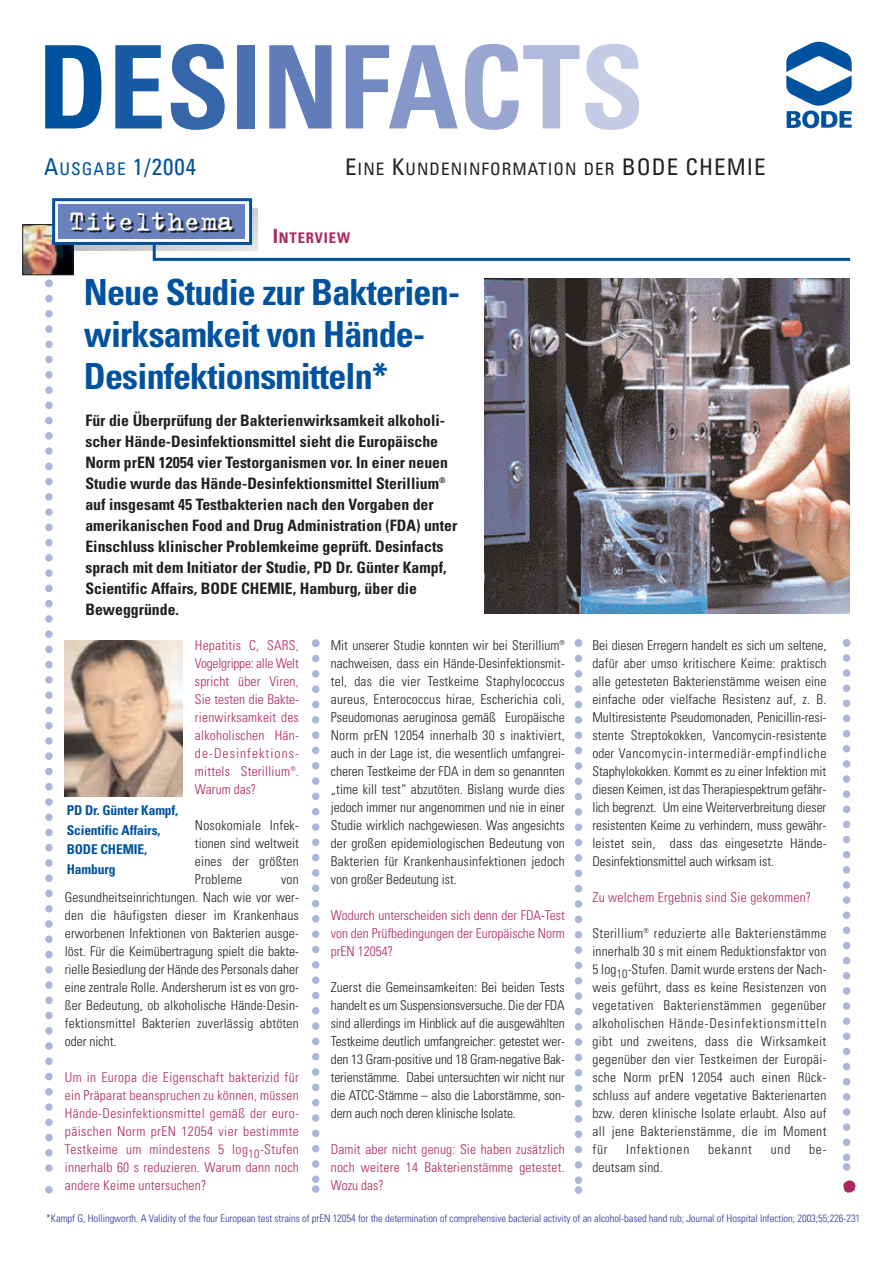
<style>
.page{position:relative;width:893px;height:1263px;background:#fff}
.page>*{position:absolute;margin:0;border:0;box-sizing:border-box;transform-origin:0 0}
.t1{font:700 condensed 115.35px "Univers";color:#00529f}
.t2{font:55.8px "Trixie";color:#ad275f}
.t3{font:700 condensed 36px/42px "Univers";letter-spacing:-.02em;color:#00529f}
.t4{font:30px "Trixie";color:#231f1f}
.t5{font:condensed 23.25px "Univers";color:#00529f}
.t6{font:condensed 17.1px "Univers";letter-spacing:.06em;color:#231f1f}
.t7{font:700 condensed 15.75px/21px "Univers";color:#231f1f}
.t8{font:300 condensed 13.5px/18px "Univers";letter-spacing:.015em;color:#231f1f;text-align:justify}
.t9{font:300 condensed 13.5px/18px "Univers";letter-spacing:.02em;color:#ad275f;text-align:justify}
.t10{font:700 condensed 13.5px/19.5px "Univers";letter-spacing:-.01em;color:#00529f}
.t11{font:300 condensed 13.5px "Univers";letter-spacing:.06em;color:#231f1f}
.t12{font:300 condensed 10.5px "Univers";letter-spacing:-.005em;color:#2d3490}
.s1{color:#165ba4}
.s2{color:#3566aa}
.s3{color:#4c70b2}
.s4{color:#607cb9}
.s5{color:#7389c1}
.s6{color:#8698c9}
.s7{color:#9ba7d3}
.s8{color:#afbadc}
.s9{color:#c4cbe5}
.s10{font-size:17.4px}
.s11{font-size:22.8px}
</style>
<div class="page">
<svg style="left:312px;top:639px;width:7px;height:554px"></svg>
<svg style="left:574px;top:639px;width:8px;height:555px"></svg>
<svg style="left:73px;top:208px;width:185px;height:43px"></svg>
<img style="left:24px;top:226px;width:47px;height:47px">
<div style="left:22px;top:224px;width:51px;height:51px;border:1px solid #231f1f"></div>
<svg style="left:56px;top:204px;width:192px;height:37px"></svg>
<div style="left:52px;top:198px;width:200px;height:47px;border:3px solid #00529f"></div>
<div style="left:58px;top:205px;width:187px;height:34px;background:#6981bd"></div>
<hr style="left:153px;top:242px;width:3px;height:19px;background:#00529f">
<svg style="left:842px;top:639px;width:8px;height:532px"></svg>
<img style="left:786px;top:41px;width:66px;height:88px">
<svg style="left:45px;top:280px;width:8px;height:913px"></svg>
<hr style="left:154px;top:258px;width:696px;height:3px;background:#00529f">
<img style="left:64px;top:641px;width:119px;height:155px">
<img style="left:485px;top:278px;width:364px;height:336px">
<h1 class="t1" style="left:38px;top:45px;width:608px">D<span class="s1">E</span><span class="s2">S</span><span class="s3">I</span><span class="s4">N</span><span class="s5">F</span><span class="s6">A</span><span class="s7">C</span><span class="s8">T</span><span class="s9">S</span></h1>
<h3 class="t5" style="left:44px;top:158px;width:153px">A<span class="s10">USGABE</span> 1/2004</h3>
<h3 class="t4" style="left:71px;top:204px;width:281px">Titelthema <sub>I</sub><sub>NTERVIEW</sub></h3>
<p class="t6" style="left:345px;top:163px;width:422px"><span class="s11">E</span>INE <span class="s11">K</span>UNDENINFORMATION DER <span class="s11">BODE CHEMIE</span></p>
<h3 class="t3" style="left:84px;top:274px;width:377px">Neue Studie zur Bakterien&shy;wirksamkeit von Hände-<br>Desinfektionsmitteln*</h3>
<p class="t7" style="left:85px;top:412px;width:373px">Für die Überprüfung der Bakterienwirksamkeit alkoholi&shy;scher Hände-Desinfektionsmittel sieht die Europäische Norm prEN 12054 vier Testorganismen vor. In einer neuen Studie wurde das Hände-Desinfektionsmittel Sterillium<sup>® </sup>auf insgesamt 45 Testbakterien nach den Vorgaben der amerikanischen Food and Drug Administration (FDA) unter Einschluss klinischer Problemkeime geprüft. Desinfacts sprach mit dem Initiator der Studie, PD Dr. Günter Kampf, Scientific Affairs, BODE CHEMIE, Hamburg, über die Beweggründe.</p>
<p class="t9" style="left:195px;top:638px;width:105px">Hepatitis C, SARS, Vogelgrippe: alle Welt spricht über Viren, Sie testen die Bakte&shy;rienwirksamkeit des alkoholischen Hän&shy;de-Desinfektions&shy;mittels Sterillium<sup>®</sup>.<br>Warum das?</p>
<p class="t8" style="left:195px;top:818px;width:105px">Nosokomiale Infek&shy;tionen sind weltweit eines der größten Probleme</p>
<p class="t10" style="left:67px;top:802px;width:113px">PD Dr. Günter Kampf,<br>Scientific Affairs,<br>BODE CHEMIE,<br>Hamburg</p>
<p class="t8" style="left:65px;top:872px;width:235px;text-indent:216px">von Gesundheitseinrichtungen. Nach wie vor wer&shy;den die häufigsten dieser im Krankenhaus erworbenen Infektionen von Bakterien ausge&shy;löst. Für die Keimübertragung spielt die bakte&shy;rielle Besiedlung der Hände des Personals daher eine zentrale Rolle. Andersherum ist es von gro&shy;ßer Bedeutung, ob alkoholische Hände-Desin&shy;fektionsmittel Bakterien zuverlässig abtöten oder nicht.</p>
<p class="t9" style="left:65px;top:1070px;width:235px">Um in Europa die Eigenschaft bakterizid für ein Präparat beanspruchen zu können, müssen Hände-Desinfektionsmittel gemäß der euro&shy;päischen Norm prEN 12054 vier bestimmte Testkeime um mindestens 5 log<sub>10</sub>-Stufen innerhalb 60 s reduzieren. Warum dann noch andere Keime untersuchen?</p>
<p class="t8" style="left:331px;top:638px;width:235px">Mit unserer Studie konnten wir bei Sterillium<sup>® </sup>nachweisen, dass ein Hände-Desinfektionsmit&shy;tel, das die vier Testkeime Staphylococcus aureus, Enterococcus hirae, Escherichia coli, Pseudomonas aeruginosa gemäß Europäische Norm prEN 12054 innerhalb 30 s inaktiviert, auch in der Lage ist, die wesentlich umfangrei&shy;cheren Testkeime der FDA in dem so genannten „time kill test“ abzutöten. Bislang wurde dies jedoch immer nur angenommen und nie in einer Studie wirklich nachgewiesen. Was angesichts der großen epidemiologischen Bedeutung von Bakterien für Krankenhausinfektionen jedoch von großer Bedeutung ist.</p>
<p class="t9" style="left:331px;top:908px;width:235px">Wodurch unterscheiden sich denn der FDA-Test von den Prüfbedingungen der Europäische Norm prEN 12054?</p>
<p class="t8" style="left:331px;top:980px;width:235px">Zuerst die Gemeinsamkeiten: Bei beiden Tests handelt es um Suspensionsversuche. Die der FDA sind allerdings im Hinblick auf die ausgewählten Testkeime deutlich umfangreicher: getestet wer&shy;den 13 Gram-positive und 18 Gram-negative Bak&shy;terienstämme. Dabei untersuchten wir nicht nur die ATCC-Stämme – also die Laborstämme, son&shy;dern auch noch deren klinische Isolate.</p>
<p class="t9" style="left:331px;top:1142px;width:235px">Damit aber nicht genug: Sie haben zusätzlich noch weitere 14 Bakterienstämme getestet.<br>Wozu das?</p>
<p class="t8" style="left:592px;top:638px;width:235px">Bei diesen Erregern handelt es sich um seltene, dafür aber umso kritischere Keime: praktisch alle getesteten Bakterienstämme weisen eine einfache oder vielfache Resistenz auf, z. B.<br>Multiresistente Pseudomonaden, Penicillin-resi&shy;stente Streptokokken, Vancomycin-resistente oder Vancomycin-intermediär-empfindliche Staphylokokken. Kommt es zu einer Infektion mit diesen Keimen, ist das Therapiespektrum gefähr&shy;lich begrenzt. Um eine Weiterverbreitung dieser resistenten Keime zu verhindern, muss gewähr&shy;leistet sein, dass das eingesetzte Hände-Desinfektionsmittel auch wirksam ist.</p>
<p class="t9" style="left:592px;top:890px;width:220px">Zu welchem Ergebnis sind Sie gekommen?</p>
<p class="t8" style="left:592px;top:926px;width:235px">Sterillium<sup>®</sup> reduzierte alle Bakterienstämme innerhalb 30 s mit einem Reduktionsfaktor von 5 log<sub>10</sub>-Stufen. Damit wurde erstens der Nach&shy;weis geführt, dass es keine Resistenzen von vegetativen Bakterienstämmen gegenüber alkoholischen Hände-Desinfektionsmitteln gibt und zweitens, dass die Wirksamkeit gegenüber den vier Testkeimen der Europäi&shy;sche Norm prEN 12054 auch einen Rück&shy;schluss auf andere vegetative Bakterienarten bzw. deren klinische Isolate erlaubt. Also auf all jene Bakterienstämme, die im Moment für</p>
<p class="t11" style="left:626px;top:1144px;width:65px">Infektionen</p>
<p class="t11" style="left:708px;top:1144px;width:45px">bekannt</p>
<p class="t8" style="left:770px;top:1142px;width:21px">und</p>
<p class="t8" style="left:809px;top:1142px;width:19px">be-</p>
<p class="t8" style="left:592px;top:1160px;width:72px">deutsam sind.</p>
<h2 class="t2" style="left:834px;top:1147px;width:32px">•</h2>
<p class="t12" style="left:46px;top:1215px;width:815px">*Kampf G, Hollingworth. A Validity of the four European test strains of prEN 12054 for the determination of comprehensive bacterial activity of an alcohol-based hand rub; Journal of Hospital Infection; 2003;55;226-231</p>
</div>
